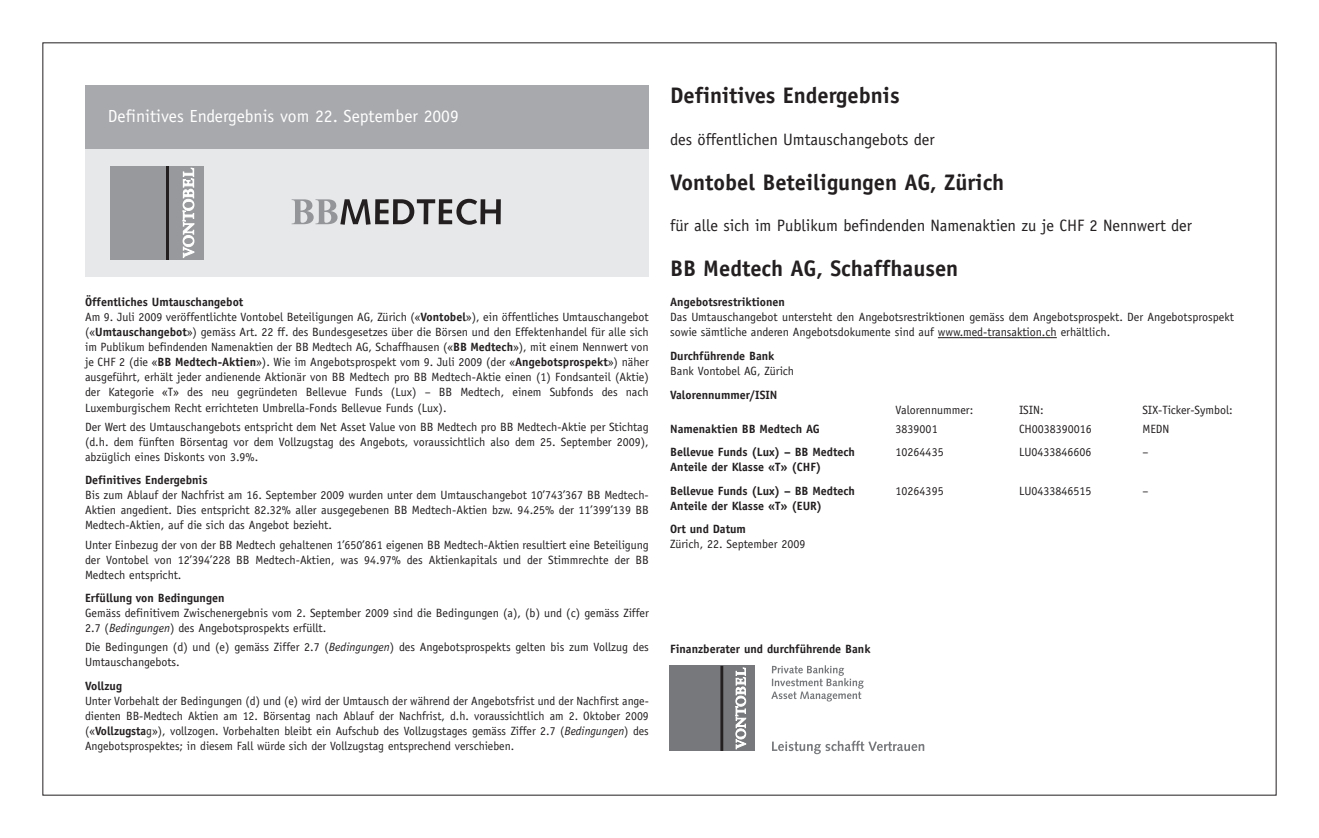
<style>
.page{position:relative;width:1319px;height:838px;background:#fff}
.page>*{position:absolute;margin:0;border:0;box-sizing:border-box;transform-origin:0 0}
.t1{font:700 22.5px "Officina Sans";color:#231f20}
.t2{font:17.55px "Officina Sans";color:#fff}
.t3{font:16.5px "Officina Sans";color:#231f20}
.t4{font:12px/15px "Officina Sans";color:#231f20}
.t5{font:700 12px/23.5px "Officina Sans";color:#231f20}
.s1{font-weight:700}
.s2{font-style:italic}
</style>
<div class="page">
<hr style="left:937px;top:337px;width:119px;height:1px;background:#231f20">
<div style="left:85px;top:85px;width:563px;height:64px;background:#a8a9ad"></div>
<div style="left:85px;top:149px;width:563px;height:127px;background:#e7e8e9"></div>
<div style="left:669px;top:666px;width:85px;height:85px;background:#76787b"></div>
<hr style="left:720px;top:666px;width:3px;height:85px;background:#231f20">
<svg style="left:735px;top:667px;width:10px;height:82px"></svg>
<svg style="left:771px;top:665px;width:92px;height:36px"></svg>
<svg style="left:772px;top:740px;width:152px;height:14px"></svg>
<div style="left:110px;top:166px;width:94px;height:93px;background:#97999c"></div>
<hr style="left:166px;top:166px;width:3px;height:93px;background:#231f20">
<svg style="left:183px;top:168px;width:11px;height:90px"></svg>
<svg style="left:291px;top:199px;width:209px;height:26px"></svg>
<h2 class="t2" style="left:108px;top:110px;width:352px">Definitives Endergebnis vom 22. September 2009</h2>
<p class="t4" style="left:85px;top:296px;width:565px"><span class="s1">Öffentliches Umtauschangebot<br></span>Am 9. Juli 2009 veröffentlichte Vontobel Beteiligungen AG, Zürich («<span class="s1">Vontobel</span>»), ein öffentliches Umtauschangebot («<span class="s1">Umtauschangebot</span>») gemäss Art. 22 ff. des Bundesgesetzes über die Börsen und den Effektenhandel für alle sich im Publikum befindenden Namenaktien der BB Medtech AG, Schaffhausen («<span class="s1">BB Medtech</span>»), mit einem Nennwert von je CHF 2 (die «<span class="s1">BB Medtech-Aktien</span>»). Wie im Angebotsprospekt vom 9. Juli 2009 (der «<span class="s1">Angebotsprospekt</span>») näher ausgeführt, erhält jeder andienende Aktionär von BB Medtech pro BB Medtech-Aktie einen (1) Fondsanteil (Aktie) der Kategorie «T» des neu gegründeten Bellevue Funds (Lux) – BB Medtech, einem Subfonds des nach Luxemburgischem Recht errichteten Umbrella-Fonds Bellevue Funds (Lux).</p>
<p class="t4" style="left:85px;top:420px;width:565px;text-align:justify">Der Wert des Umtauschangebots entspricht dem Net Asset Value von BB Medtech pro BB Medtech-Aktie per Stichtag (d.h. dem fünften Börsentag vor dem Vollzugstag des Angebots, voraussichtlich also dem 25. September 2009), abzüglich eines Diskonts von 3.9%.</p>
<p class="t5" style="left:85px;top:469px;width:124px">Definitives Endergebnis</p>
<p class="t4" style="left:85px;top:488px;width:565px;text-align:justify">Bis zum Ablauf der Nachfrist am 16. September 2009 wurden unter dem Umtauschangebot 10’743’367 BB Medtech-Aktien angedient. Dies entspricht 82.32% aller ausgegebenen BB Medtech-Aktien bzw. 94.25% der 11’399’139 BB Medtech-Aktien, auf die sich das Angebot bezieht.</p>
<p class="t4" style="left:85px;top:538px;width:565px;text-align:justify">Unter Einbezug der von der BB Medtech gehaltenen 1’650’861 eigenen BB Medtech-Aktien resultiert eine Beteiligung der Vontobel von 12’394’228 BB Medtech-Aktien, was 94.97% des Aktienkapitals und der Stimmrechte der BB Medtech entspricht.</p>
<p class="t5" style="left:85px;top:587px;width:141px">Erfüllung von Bedingungen</p>
<p class="t4" style="left:85px;top:606px;width:565px">Gemäss definitivem Zwischenergebnis vom 2. September 2009 sind die Bedingungen (a), (b) und (c) gemäss Ziffer<br>2.7 (<span class="s2">Bedingungen</span>) des Angebotsprospekts erfüllt.</p>
<p class="t4" style="left:85px;top:640px;width:565px">Die Bedingungen (d) und (e) gemäss Ziffer 2.7 (<span class="s2">Bedingungen</span>) des Angebotsprospekts gelten bis zum Vollzug des<br>Umtauschangebots.</p>
<p class="t5" style="left:85px;top:675px;width:38px">Vollzug</p>
<p class="t4" style="left:85px;top:694px;width:565px;text-align:justify">Unter Vorbehalt der Bedingungen (d) und (e) wird der Umtausch der während der Angebotsfrist und der Nachfirst ange&shy;dienten BB-Medtech Aktien am 12. Börsentag nach Ablauf der Nachfrist, d.h. voraussichtlich am 2. Oktober 2009 («<span class="s1">Vollzugsta</span>g»), vollzogen. Vorbehalten bleibt ein Aufschub des Vollzugstages gemäss Ziffer 2.7 (<span class="s2">Bedingungen</span>) des Angebotsprospektes; in diesem Fall würde sich der Vollzugstag entsprechend verschieben.</p>
<h1 class="t1" style="left:670px;top:87px;width:231px">Definitives Endergebnis</h1>
<h3 class="t3" style="left:670px;top:133px;width:266px">des öffentlichen Umtauschangebots der</h3>
<h1 class="t1" style="left:670px;top:174px;width:335px">Vontobel Beteiligungen AG, Zürich</h1>
<h3 class="t3" style="left:670px;top:219px;width:523px">für alle sich im Publikum befindenden Namenaktien zu je CHF 2 Nennwert der</h3>
<h1 class="t1" style="left:670px;top:259px;width:290px">BB Medtech AG, Schaffhausen</h1>
<p class="t5" style="left:670px;top:291px;width:116px">Angebotsrestriktionen</p>
<p class="t4" style="left:670px;top:311px;width:565px">Das Umtauschangebot untersteht den Angebotsrestriktionen gemäss dem Angebotsprospekt. Der Angebotsprospekt sowie sämtliche anderen Angebotsdokumente sind auf www.med-transaktion.ch erhältlich.</p>
<p class="t5" style="left:670px;top:345px;width:106px">Durchführende Bank</p>
<p class="t4" style="left:670px;top:364px;width:125px">Bank Vontobel AG, Zürich</p>
<p class="t5" style="left:670px;top:383px;width:109px">Valorennummer/ISIN</p>
<p class="t4" style="left:895px;top:403px;width:79px">Valorennummer:</p>
<p class="t4" style="left:1018px;top:403px;width:26px">ISIN:</p>
<p class="t4" style="left:1142px;top:403px;width:92px">SIX-Ticker-Symbol:</p>
<p class="t5" style="left:670px;top:418px;width:151px">Namenaktien BB Medtech AG</p>
<p class="t4" style="left:895px;top:422px;width:43px">3839001</p>
<p class="t4" style="left:1018px;top:422px;width:74px">CH0038390016</p>
<p class="t4" style="left:1142px;top:422px;width:29px">MEDN</p>
<p class="t5" style="left:670px;top:441px;width:186px">Bellevue Funds (Lux) – BB Medtech</p>
<p class="t4" style="left:895px;top:445px;width:49px">10264435</p>
<p class="t4" style="left:1018px;top:445px;width:74px">LU0433846606</p>
<p class="t4" style="left:1142px;top:445px;width:7px">–</p>
<p class="t5" style="left:670px;top:456px;width:186px">Anteile der Klasse «T» (CHF)<br>Bellevue Funds (Lux) – BB Medtech</p>
<p class="t4" style="left:895px;top:484px;width:49px">10264395</p>
<p class="t4" style="left:1018px;top:484px;width:74px">LU0433846515</p>
<p class="t4" style="left:1142px;top:484px;width:7px">–</p>
<p class="t5" style="left:670px;top:495px;width:154px">Anteile der Klasse «T» (EUR)<br>Ort und Datum</p>
<p class="t4" style="left:670px;top:538px;width:137px">Zürich, 22. September 2009</p>
<p class="t5" style="left:670px;top:638px;width:202px">Finanzberater und durchführende Bank</p>
</div>
